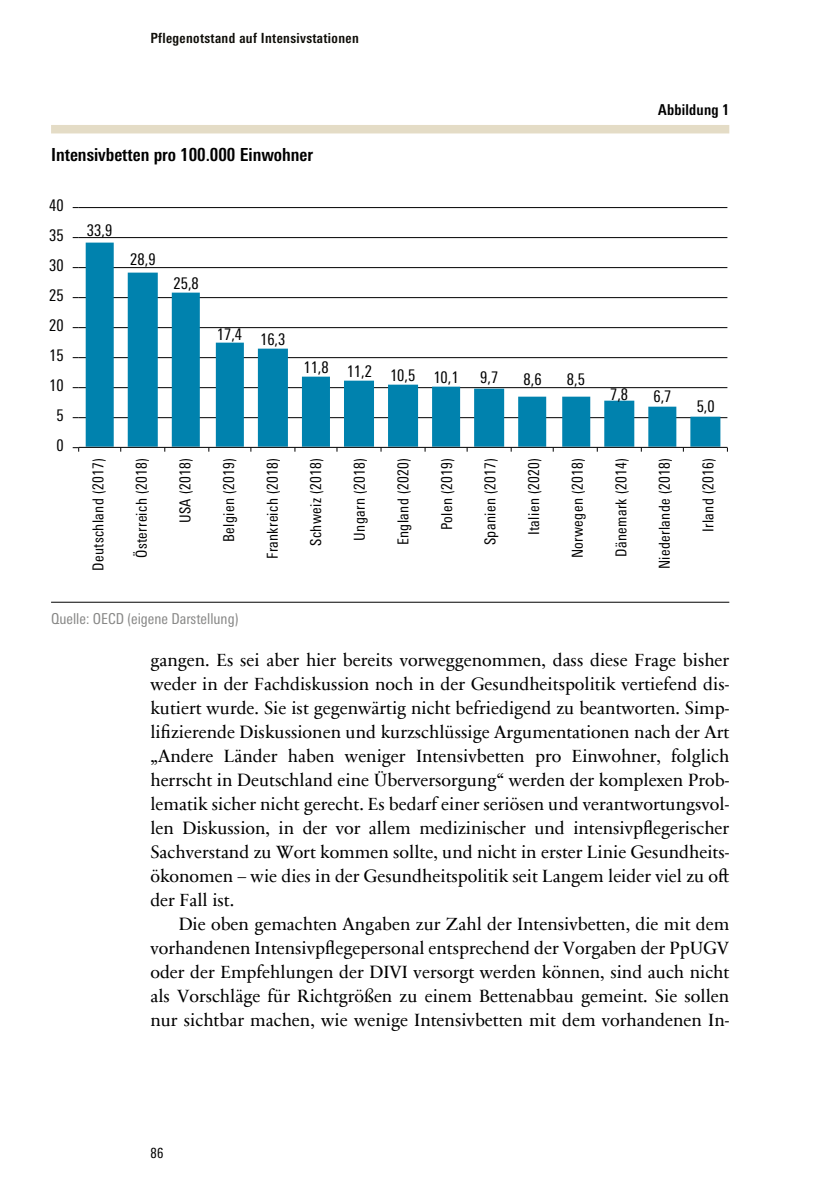
<style>
.page{position:relative;width:840px;height:1191px;background:#fff}
.page>*{position:absolute;margin:0;border:0;box-sizing:border-box;transform-origin:0 0}
.t1{font:18px/24px "Sabon Next Com";color:#000;text-align:justify}
.t2{font:700 condensed 18px "Univers Next Pro";color:#000}
.t3{font:condensed 16px "Univers Next Pro";color:#000001}
.t4{font:condensed 15px "Univers Next Pro";letter-spacing:.025em;color:#000}
.t5{font:condensed 15px "Univers Next Pro";color:#878786}
.t6{font:700 condensed 15px "Univers Next Pro";letter-spacing:.015em;color:#000}
.t7{font:700 condensed 14px "Univers Next Pro";letter-spacing:.025em;color:#0f0e09}
.t8{font:condensed 14px "Univers Next Pro";color:#000}
</style>
<div class="page">
<div style="left:51px;top:125px;width:678px;height:8px;background:#e4dcc6"></div>
<hr style="left:51px;top:602px;width:678px;height:1px;background:#000">
<hr style="left:79px;top:417px;width:648px;height:1px;background:#000001">
<hr style="left:79px;top:387px;width:648px;height:1px;background:#000001">
<hr style="left:79px;top:357px;width:648px;height:1px;background:#000001">
<hr style="left:79px;top:327px;width:648px;height:1px;background:#000001">
<hr style="left:79px;top:297px;width:648px;height:1px;background:#000001">
<hr style="left:79px;top:267px;width:648px;height:1px;background:#000001">
<hr style="left:79px;top:237px;width:648px;height:1px;background:#000001">
<hr style="left:79px;top:207px;width:648px;height:1px;background:#000001">
<svg style="left:86px;top:243px;width:634px;height:204px"></svg>
<hr style="left:79px;top:447px;width:648px;height:1px;background:#000001">
<svg style="left:73px;top:447px;width:6px;height:5px"></svg>
<p class="t7" style="left:150px;top:30px;width:210px">Pflegenotstand auf Intensivstationen</p>
<p class="t2" style="left:51px;top:144px;width:263px">Intensivbetten pro 100.000 Einwohner</p>
<p class="t3" style="left:49px;top:196px;width:16px">40</p>
<p class="t3" style="left:49px;top:226px;width:16px">35</p>
<p class="t3" style="left:49px;top:256px;width:16px">30</p>
<p class="t3" style="left:49px;top:286px;width:16px">25</p>
<p class="t3" style="left:49px;top:316px;width:16px">20</p>
<p class="t3" style="left:49px;top:346px;width:16px">15</p>
<p class="t3" style="left:49px;top:376px;width:16px">10</p>
<p class="t3" style="left:56px;top:406px;width:9px">5</p>
<p class="t3" style="left:56px;top:436px;width:9px">0</p>
<p class="t3" style="left:87px;top:221px;width:27px">33,9</p>
<p class="t3" style="left:130px;top:250px;width:27px">28,9</p>
<p class="t3" style="left:173px;top:274px;width:27px">25,8</p>
<p class="t3" style="left:217px;top:328px;width:70px">17,4 16,3</p>
<p class="t3" style="left:303px;top:364px;width:157px">11,8 11,2 10,5 10,1</p>
<p class="t3" style="left:480px;top:368px;width:20px">9,7</p>
<p class="t3" style="left:523px;top:370px;width:20px">8,6</p>
<p class="t3" style="left:566px;top:370px;width:20px">8,5</p>
<p class="t6" style="left:657px;top:100px;width:73px">Abbildung 1</p>
<p class="t3" style="left:609px;top:385px;width:20px">7,8</p>
<p class="t3" style="left:653px;top:387px;width:20px">6,7</p>
<p class="t3" style="left:696px;top:397px;width:20px">5,0</p>
<p class="t4" style="left:89px;top:571px;width:115px;rotate:-90deg">Deutschland (2017)</p>
<p class="t4" style="left:133px;top:558px;width:102px;rotate:-90deg">Österreich (2018)</p>
<p class="t4" style="left:176px;top:523px;width:67px;rotate:-90deg">USA (2018)</p>
<p class="t4" style="left:220px;top:542px;width:86px;rotate:-90deg">Belgien (2019)</p>
<p class="t4" style="left:263px;top:559px;width:103px;rotate:-90deg">Frankreich (2018)</p>
<p class="t4" style="left:307px;top:546px;width:89px;rotate:-90deg">Schweiz (2018)</p>
<p class="t4" style="left:350px;top:541px;width:85px;rotate:-90deg">Ungarn (2018)</p>
<p class="t4" style="left:394px;top:545px;width:89px;rotate:-90deg">England (2020)</p>
<p class="t4" style="left:437px;top:530px;width:74px;rotate:-90deg">Polen (2019)</p>
<p class="t4" style="left:481px;top:545px;width:89px;rotate:-90deg">Spanien (2017)</p>
<p class="t4" style="left:525px;top:535px;width:79px;rotate:-90deg">Italien (2020)</p>
<p class="t4" style="left:568px;top:558px;width:102px;rotate:-90deg">Norwegen (2018)</p>
<p class="t4" style="left:612px;top:557px;width:101px;rotate:-90deg">Dänemark (2014)</p>
<p class="t4" style="left:655px;top:569px;width:113px;rotate:-90deg">Niederlande (2018)</p>
<p class="t4" style="left:699px;top:532px;width:76px;rotate:-90deg">Irland (2016)</p>
<p class="t5" style="left:51px;top:610px;width:189px">Quelle: OECD (eigene Darstellung)</p>
<p class="t1" style="left:150px;top:647px;width:580px">gangen. Es sei aber hier bereits vorweggenommen, dass diese Frage bisher weder in der Fachdiskussion noch in der Gesundheitspolitik vertiefend dis&shy;kutiert wurde. Sie ist gegenwärtig nicht befriedigend zu beantworten. Simp&shy;lifizierende Diskussionen und kurzschlüssige Argumentationen nach der Art „Andere Länder haben weniger Intensivbetten pro Einwohner, folglich herrscht in Deutschland eine Überversorgung“ werden der komplexen Prob&shy;lematik sicher nicht gerecht. Es bedarf einer seriösen und verantwortungsvol&shy;len Diskussion, in der vor allem medizinischer und intensivpflegerischer Sachverstand zu Wort kommen sollte, und nicht in erster Linie Gesundheits&shy;ökonomen – wie dies in der Gesundheitspolitik seit Langem leider viel zu oft der Fall ist.</p>
<p class="t1" style="left:150px;top:911px;width:580px;text-indent:28px">Die oben gemachten Angaben zur Zahl der Intensivbetten, die mit dem vorhandenen Intensivpflegepersonal entsprechend der Vorgaben der PpUGV oder der Empfehlungen der DIVI versorgt werden können, sind auch nicht als Vorschläge für Richtgrößen zu einem Bettenabbau gemeint. Sie sollen nur sichtbar machen, wie wenige Intensivbetten mit dem vorhandenen In-</p>
<p class="t8" style="left:150px;top:1145px;width:15px">86</p>
</div>
